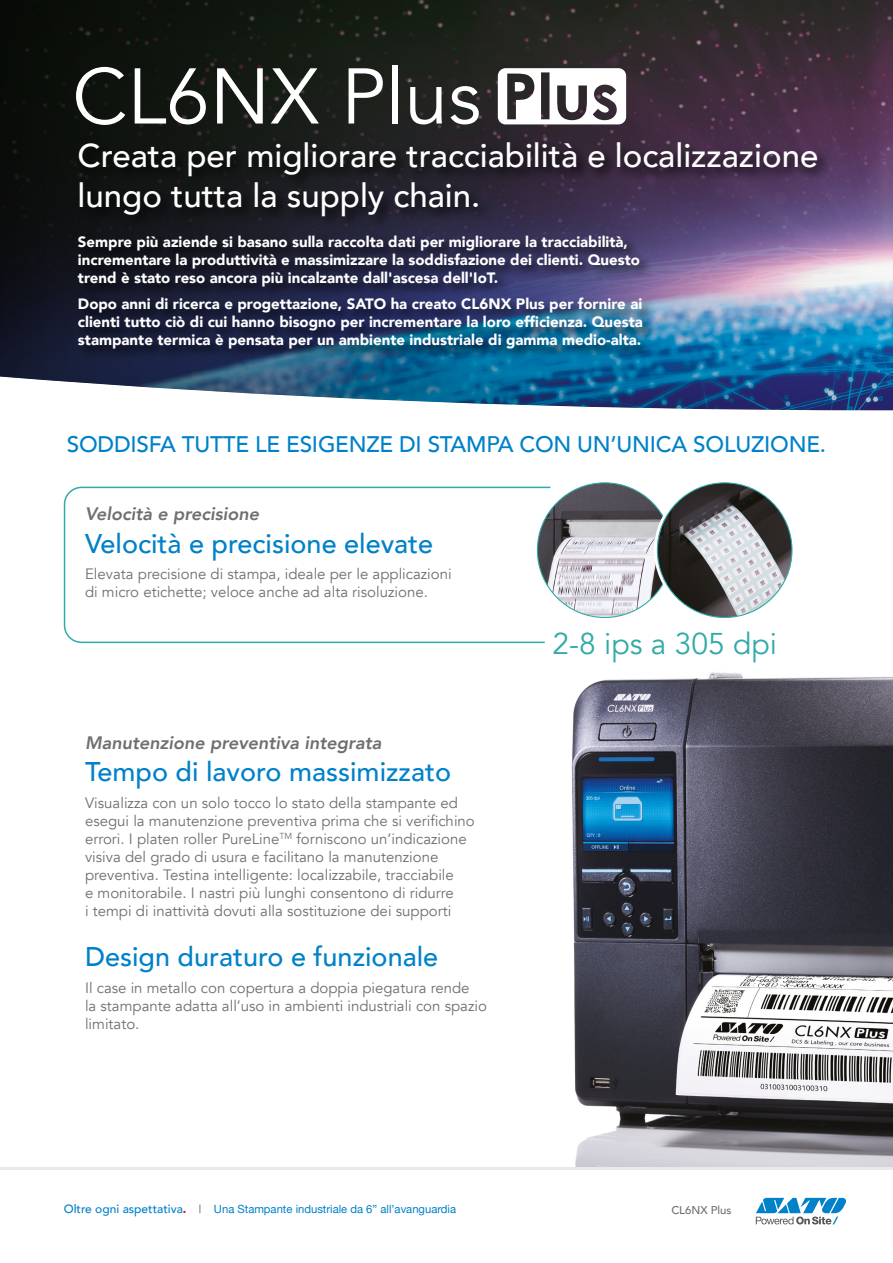
<style>
.page{position:relative;width:893px;height:1263px;background:#fff}
.page>*{position:absolute;margin:0;border:0;box-sizing:border-box;transform-origin:0 0}
.t1{font:78px "Avenir";color:#fff}
.t2{font:500 33px/39.6px "Avenir";color:#fff}
.t3{font:30px "Avenir";color:#32aaa7}
.t4{font:500 27px "Avenir";color:#0081c9}
.t5{font:500 22.5px "Avenir";letter-spacing:-.01em;color:#0081c9}
.t6{font:italic 800 18px "Avenir";color:#706f6f}
.t7{font:15px/18px "Avenir";color:#706f6f}
.t8{font:900 15px/18px "Avenir";color:#fff}
.t9{font:11.25px "Helvetica Neue";color:#0081c9}
.t10{font:500 11.25px "Avenir";color:#706f6f}
.s1{font-family:"Avenir";font-weight:500;font-size:12px}
.s2{font-family:"Avenir";font-weight:900;font-size:12px;color:#e30613}
.s3{font-family:"Avenir";font-weight:500;color:#706f6f}
</style>
<div class="page">
<div style="left:0;top:0;width:893px;height:412px;background:#000;opacity:.3"></div>
<div style="left:76px;top:140px;width:755px;height:90px;background:#000;opacity:.75"></div>
<div style="left:76px;top:233px;width:580px;height:130px;background:#000;opacity:.75"></div>
<svg style="left:498px;top:68px;width:128px;height:56px"></svg>
<img style="left:531px;top:672px;width:362px;height:496px">
<svg style="left:63px;top:486px;width:488px;height:158px"></svg>
<svg style="left:536px;top:481px;width:138px;height:138px"></svg>
<img style="left:537px;top:483px;width:135px;height:134px;border-radius:67px">
<svg style="left:656px;top:481px;width:138px;height:138px"></svg>
<div style="left:654px;top:479px;width:141px;height:142px;border:3px solid #fff;border-radius:50%"></div>
<img style="left:657px;top:483px;width:135px;height:134px;border-radius:67px">
<svg style="left:756px;top:1198px;width:90px;height:26px"></svg>
<hr style="left:0;top:1168px;width:893px;height:2px;background:#e9e9e9">
<h1 class="t1" style="left:72px;top:50px;width:410px">CL6NX Plus</h1>
<h2 class="t2" style="left:78px;top:134px;width:742px">Creata per migliorare tracciabilità e localizzazione lungo tutta la supply chain.</h2>
<p class="t8" style="left:78px;top:232px;width:563px">Sempre più aziende si basano sulla raccolta dati per migliorare la tracciabilità, incrementare la produttività e massimizzare la soddisfazione dei clienti. Questo trend è stato reso ancora più incalzante dall'ascesa dell'IoT.</p>
<p class="t8" style="left:78px;top:295px;width:566px;text-align:justify">Dopo anni di ricerca e progettazione, SATO ha creato CL6NX Plus per fornire ai clienti tutto ciò di cui hanno bisogno per incrementare la loro efficienza. Questa stampante termica è pensata per un ambiente industriale di gamma medio-alta.</p>
<h3 class="t5" style="left:67px;top:424px;width:761px">SODDISFA TUTTE LE ESIGENZE DI STAMPA CON UN’UNICA SOLUZIONE.</h3>
<p class="t6" style="left:85px;top:504px;width:176px">Velocità e precisione</p>
<h3 class="t4" style="left:85px;top:520px;width:350px">Velocità e precisione elevate</h3>
<p class="t7" style="left:85px;top:565px;width:368px">Elevata precisione di stampa, ideale per le applicazioni di micro etichette; veloce anche ad alta risoluzione.</p>
<p class="t6" style="left:85px;top:732px;width:298px">Manutenzione preventiva integrata</p>
<h3 class="t4" style="left:85px;top:748px;width:368px">Tempo di lavoro massimizzato</h3>
<p class="t7" style="left:85px;top:794px;width:391px">Visualizza con un solo tocco lo stato della stampante ed esegui la manutenzione preventiva prima che si verifichino errori. I platen roller PureLine<sup>TM</sup> forniscono un’indicazione visiva del grado di usura e facilitano la manutenzione preventiva. Testina intelligente: localizzabile, tracciabile<br>e monitorabile. I nastri più lunghi consentono di ridurre<br>i tempi di inattività dovuti alla sostituzione dei supporti</p>
<h3 class="t4" style="left:85px;top:933px;width:355px">Design duraturo e funzionale</h3>
<p class="t7" style="left:85px;top:979px;width:403px">Il case in metallo con copertura a doppia piegatura rende<br>la stampante adatta all’uso in ambienti industriali con spazio limitato.</p>
<h3 class="t3" style="left:552px;top:626px;width:226px">2-8 ips a 305 dpi</h3>
<p class="t9" style="left:64px;top:1201px;width:394px"><span class="s1">Oltre ogni aspettativa</span><span class="s2">.</span> <span class="s3">|</span> Una Stampante industriale da 6” all’avanguardia</p>
<p class="t10" style="left:671px;top:1200px;width:62px">CL6NX Plus</p>
</div>
